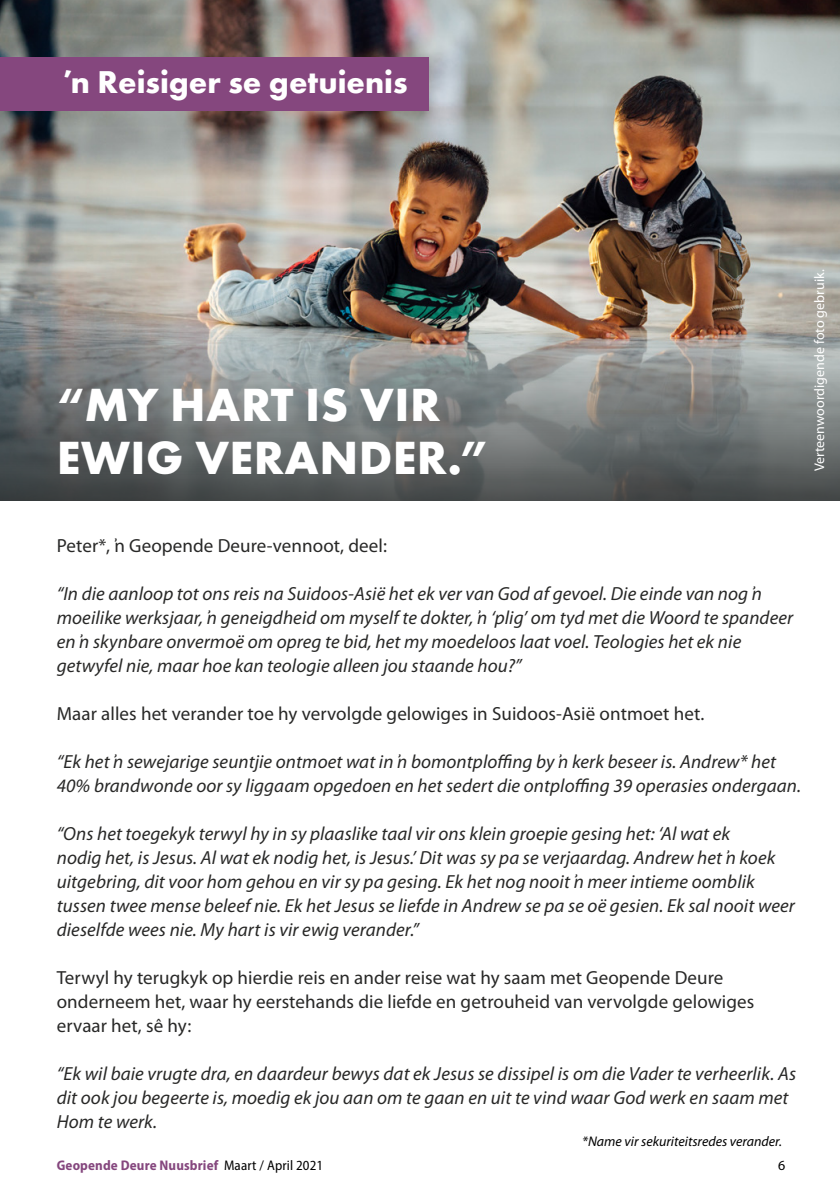
<style>
.page{position:relative;width:840px;height:1191px;background:#fff}
.page>*{position:absolute;margin:0;border:0;box-sizing:border-box;transform-origin:0 0}
.t1{font:700 48.2px/53.4px "Futura PT";letter-spacing:.01em;color:#fff}
.t2{font:700 32.8px "Futura PT";color:#fff}
.t3{font:italic 19px/24px "Myriad Pro";letter-spacing:.005em;color:#282827}
.t4{font:19px/24px "Myriad Pro";letter-spacing:.005em;color:#282827}
.t5{font:700 semi-condensed 14px "Myriad Pro";letter-spacing:.01em;color:#85477e}
.t6{font:italic 14px "Myriad Pro";color:#000}
.t7{font:14px "Myriad Pro";color:#fff}
.t8{font:14px "Myriad Pro";color:#000}
.s1{font-weight:400;color:#000}
</style>
<div class="page">
<img style="left:0;top:0;width:839px;height:329px">
<svg style="left:0;top:329px;width:839px;height:171px;background:#767979"></svg>
<div style="left:0;top:57px;width:428px;height:53px;background:#85477e"></div>
<h2 class="t2" style="left:60px;top:61px;width:349px">ʼn Reisiger se getuienis</h2>
<h1 class="t1" style="left:57px;top:377px;width:432px">“MY HART IS VIR<br>EWIG VERANDER.”</h1>
<p class="t7" style="left:810px;top:471px;width:203px;rotate:-90deg">Verteenwoordigende foto gebruik.</p>
<p class="t4" style="left:57px;top:533px;width:331px">Peter*, ŉ Geopende Deure-vennoot, deel:</p>
<p class="t3" style="left:57px;top:581px;width:737px">“In die aanloop tot ons reis na Suidoos-Asië het ek ver van God af gevoel. Die einde van nog ŉ moeilike werksjaar, ŉ geneigdheid om myself te dokter, ŉ ‘plig’ om tyd met die Woord te spandeer en ŉ skynbare onvermoë om opreg te bid, het my moedeloos laat voel. Teologies het ek nie getwyfel nie, maar hoe kan teologie alleen jou staande hou?”</p>
<p class="t4" style="left:57px;top:701px;width:648px">Maar alles het verander toe hy vervolgde gelowiges in Suidoos-Asië ontmoet het.</p>
<p class="t3" style="left:57px;top:749px;width:745px">“Ek het ŉ sewejarige seuntjie ontmoet wat in ŉ bomontploffing by ŉ kerk beseer is. Andrew* het<br>40% brandwonde oor sy liggaam opgedoen en het sedert die ontploffing 39 operasies ondergaan.</p>
<p class="t3" style="left:57px;top:821px;width:739px">“Ons het toegekyk terwyl hy in sy plaaslike taal vir ons klein groepie gesing het: ‘Al wat ek<br>nodig het, is Jesus. Al wat ek nodig het, is Jesus.’ Dit was sy pa se verjaardag. Andrew het ŉ koek uitgebring, dit voor hom gehou en vir sy pa gesing. Ek het nog nooit ŉ meer intieme oomblik tussen twee mense beleef nie. Ek het Jesus se liefde in Andrew se pa se oë gesien. Ek sal nooit weer dieselfde wees nie. My hart is vir ewig verander.”</p>
<p class="t4" style="left:57px;top:965px;width:698px">Terwyl hy terugkyk op hierdie reis en ander reise wat hy saam met Geopende Deure onderneem het, waar hy eerstehands die liefde en getrouheid van vervolgde gelowiges ervaar het, sê hy:</p>
<p class="t3" style="left:57px;top:1061px;width:740px">“Ek wil baie vrugte dra, en daardeur bewys dat ek Jesus se dissipel is om die Vader te verheerlik. As dit ook jou begeerte is, moedig ek jou aan om te gaan en uit te vind waar God werk en saam met<br>Hom te werk.</p>
<p class="t6" style="left:582px;top:1132px;width:201px">*Name vir sekuriteitsredes verander.</p>
<p class="t5" style="left:57px;top:1156px;width:268px">Geopende Deure Nuusbrief <span class="s1">Maart / April 2021</span></p>
<p class="t8" style="left:777px;top:1156px;width:9px">6</p>
</div>
